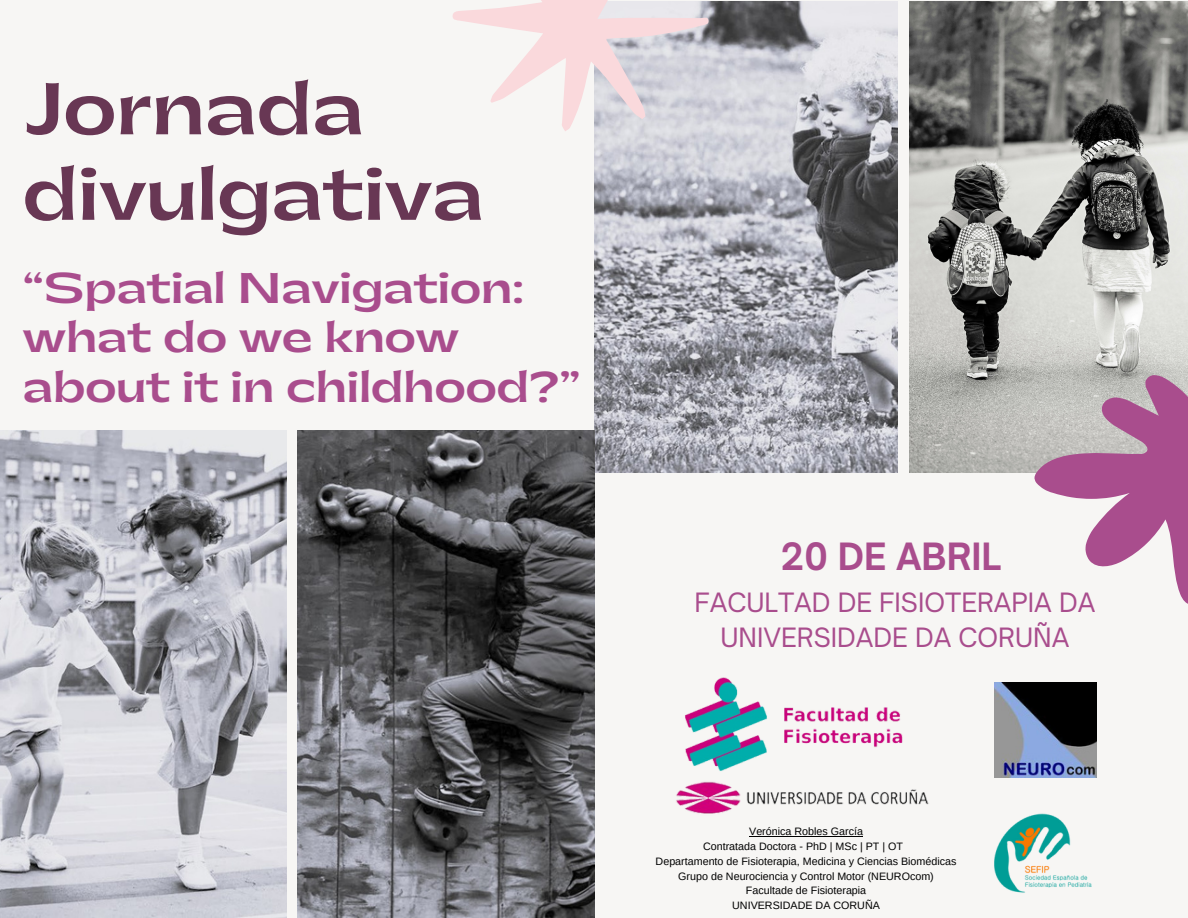
<style>
.page{position:relative;width:1188px;height:918px;background:#f7f6f4}
.page>*{position:absolute;margin:0;border:0;box-sizing:border-box;transform-origin:0 0}
.t1{font:700 69px/85.5px "Gatwick";color:#683754}
.t2{font:700 40.5px/49.5px "Gatwick";color:#a94d8d}
.t3{font:700 36px "Open Sauce One";color:#a94d8d}
.t4{font:25.5px/34.8px "Open Sauce One";color:#a94d8d;text-align:center}
.t5{font:10.8px "Arimo";color:#000}
</style>
<div class="page">
<img style="left:594px;top:2px;width:304px;height:470px">
<img style="left:909px;top:2px;width:279px;height:470px">
<img style="left:0;top:431px;width:286px;height:487px">
<img style="left:297px;top:431px;width:297px;height:487px">
<svg style="left:452px;top:0;width:287px;height:186px"></svg>
<svg style="left:1015px;top:352px;width:173px;height:252px"></svg>
<img style="left:994px;top:813px;width:98px;height:80px">
<img style="left:994px;top:682px;width:102px;height:96px">
<img style="left:676px;top:781px;width:253px;height:33px">
<img style="left:685px;top:677px;width:218px;height:94px">
<hr style="left:749px;top:836px;width:114px;height:1px;background:#000">
<h4 class="t1" style="left:23px;top:69px;width:463px">Jornada divulgativa</h4>
<h3 class="t2" style="left:23px;top:265px;width:559px">“Spatial Navigation: what do we know about it in childhood?”</h3>
<p class="t3" style="left:781px;top:534px;width:222px">20 DE ABRIL</p>
<p class="t4" style="left:694px;top:585px;width:403px">FACULTAD DE FISIOTERAPIA DA<br>UNIVERSIDADE DA CORUÑA</p>
<p class="t5" style="left:749px;top:826px;width:115px">Verónica Robles García</p>
<p class="t5" style="left:703px;top:840px;width:202px">Contratada Doctora - PhD | MSc | PT | OT</p>
<p class="t5" style="left:656px;top:855px;width:302px">Departamento de Fisioterapia, Medicina y Ciencias Biomédicas</p>
<p class="t5" style="left:678px;top:870px;width:257px">Grupo de Neurociencia y Control Motor (NEUROcom)</p>
<p class="t5" style="left:746px;top:885px;width:122px">Facultade de Fisioterapia</p>
<p class="t5" style="left:732px;top:899px;width:149px">UNIVERSIDADE DA CORUÑA</p>
</div>
